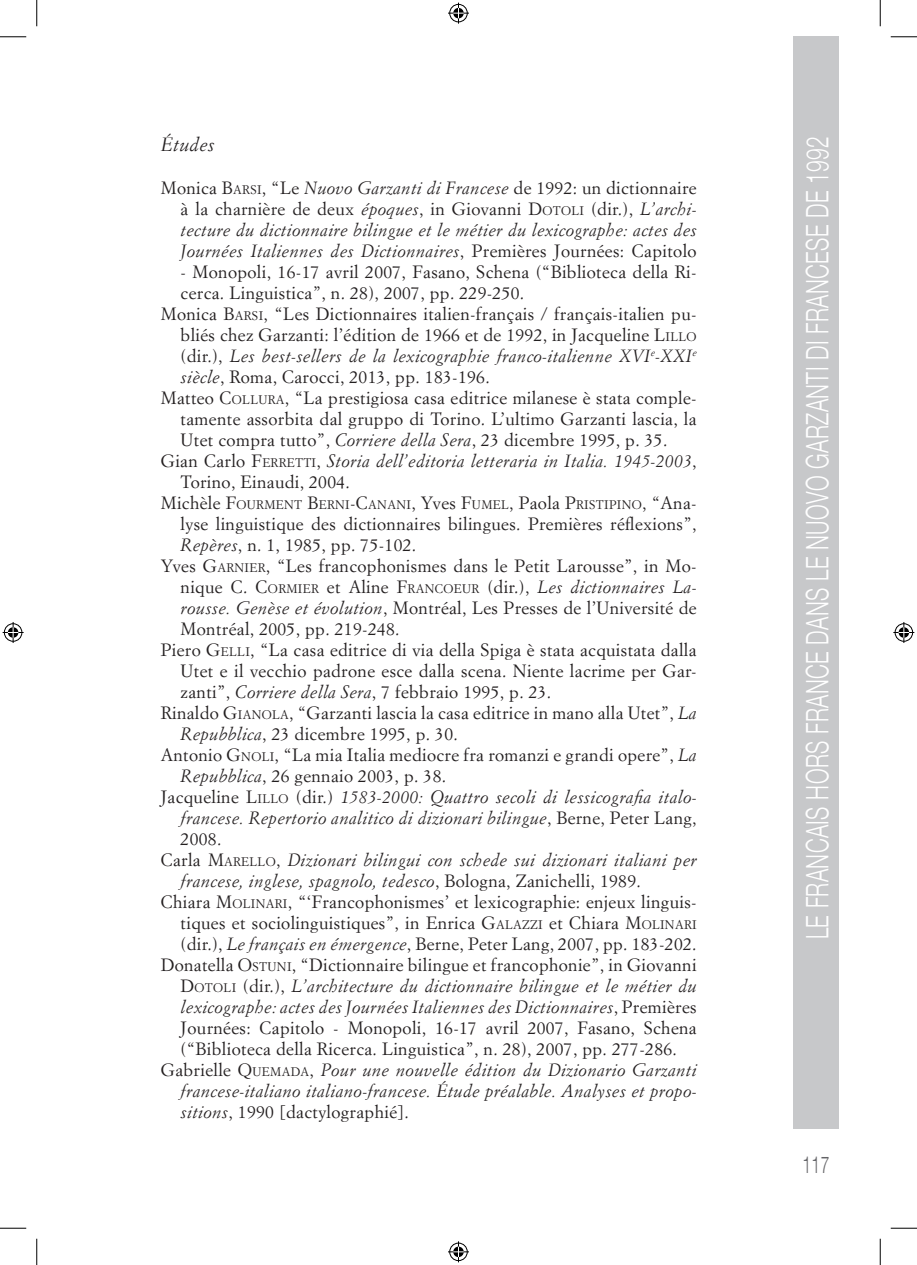
<style>
.page{position:relative;width:917px;height:1265px;background:#fff}
.page>*{position:absolute;margin:0;border:0;box-sizing:border-box;transform-origin:0 0}
.t1{font:300 31.15px "Helvetica Neue";letter-spacing:.02em;color:#fff;scale:.68 1}
.t2{font:300 23.28px "Helvetica Neue";color:#636366;scale:.68 1}
.t3{font:italic 18.9px "Simoncini Garamond";letter-spacing:.02em;color:#231f20}
.t4{font:17.5px/21px "Simoncini Garamond Std";letter-spacing:.02em;color:#231f20;text-align:right}
.t5{font:italic 17.5px/21px "Simoncini Garamond";letter-spacing:.02em;color:#231f20}
.t6{font:12.25px "Simoncini Garamond Std";letter-spacing:.03em;color:#231f20}
.s1{font-style:inherit}
.s2{font-size:12.25px}
.s3{font-family:"Simoncini Garamond";font-style:italic}
.s4{font-family:"Simoncini Garamond Std";font-style:normal}
.s5{font-family:"Simoncini Garamond Std";font-style:normal;font-size:12.25px}
.s6{font-size:17.5px}
</style>
<div class="page">
<div style="left:793px;top:37px;width:46px;height:1091px;background:#c7c8ca"></div>
<svg style="left:0;top:36px;width:26px;height:1px"></svg>
<svg style="left:891px;top:36px;width:26px;height:1px"></svg>
<svg style="left:0;top:1227px;width:26px;height:1px"></svg>
<svg style="left:891px;top:1227px;width:26px;height:1px"></svg>
<svg style="left:36px;top:0;width:1px;height:26px"></svg>
<svg style="left:36px;top:1238px;width:1px;height:26px"></svg>
<svg style="left:880px;top:0;width:1px;height:26px"></svg>
<svg style="left:880px;top:1238px;width:1px;height:26px"></svg>
<svg style="left:448px;top:3px;width:21px;height:21px"></svg>
<svg style="left:448px;top:1241px;width:21px;height:20px"></svg>
<svg style="left:3px;top:622px;width:21px;height:21px"></svg>
<svg style="left:893px;top:622px;width:21px;height:21px"></svg>
<p class="t3" style="left:161px;top:133px;width:55px">Études</p>
<p class="t4" style="left:161px;top:177px;width:537px">Monica <span class="s1">B</span><span class="s2">ARSI</span>, “Le <span class="s3">Nuovo Garzanti di Francese</span> de 1992: un dictionnaire à la charnière de deux <span class="s3">époques</span>, in Giovanni <span class="s1">D</span><span class="s2">OTOLI</span> (dir.), <span class="s3">L’archi-</span></p>
<p class="t5" style="left:181px;top:219px;width:517px">tecture du dictionnaire bilingue et le métier du lexicographe: actes des<br>Journées Italiennes des Dictionnaires<span class="s4">, Premières Journées: Capitolo</span></p>
<p class="t4" style="left:181px;top:261px;width:517px">- Monopoli, 16-17 avril 2007, Fasano, Schena (“Biblioteca della Ri-</p>
<p class="t4" style="left:181px;top:282px;width:345px">cerca. Linguistica”, n. 28), 2007, pp. 229-250.</p>
<p class="t4" style="left:161px;top:303px;width:537px">Monica <span class="s1">B</span><span class="s2">ARSI</span>, “Les Dictionnaires italien-français / français-italien pu-</p>
<p class="t4" style="left:181px;top:324px;width:517px">bliés chez Garzanti: l’édition de 1966 et de 1992, in Jacqueline <span class="s1">L</span><span class="s2">ILLO</span></p>
<p class="t5" style="left:181px;top:345px;width:517px"><span class="s4">(dir.),</span> Les best-sellers de la lexicographie franco-italienne XVI<sup>e</sup>-XXI<sup>e</sup></p>
<p class="t4" style="left:181px;top:366px;width:311px"><span class="s3">siècle</span>, Roma, Carocci, 2013, pp. 183-196.</p>
<p class="t4" style="left:161px;top:387px;width:537px">Matteo <span class="s1">C</span><span class="s2">OLLURA</span>, “La prestigiosa casa editrice milanese è stata comple-</p>
<p class="t4" style="left:181px;top:408px;width:517px">tamente assorbita dal gruppo di Torino. L’ultimo Garzanti lascia, la</p>
<p class="t4" style="left:181px;top:429px;width:488px">Utet compra tutto”, <span class="s3">Corriere della Sera</span>, 23 dicembre 1995, p. 35.</p>
<p class="t5" style="left:161px;top:450px;width:537px"><span class="s4">Gian Carlo</span> <span class="s4">F</span><span class="s5">ERRETTI</span><span class="s4">,</span> Storia dell’editoria letteraria in Italia. 1945-2003<span class="s4">,</span></p>
<p class="t4" style="left:181px;top:471px;width:171px">Torino, Einaudi, 2004.</p>
<p class="t6" style="left:161px;top:497px;width:537px"><span class="s6">Michèle</span> <span class="s6">F</span>OURMENT <span class="s6">B</span>ERNI<span class="s6">-C</span>ANANI<span class="s6">, Yves</span> <span class="s6">F</span>UMEL<span class="s6">, Paola</span> <span class="s6">P</span>RISTIPINO<span class="s6">, “Ana-</span></p>
<p class="t4" style="left:181px;top:513px;width:517px">lyse linguistique des dictionnaires bilingues. Premières réflexions”,</p>
<p class="t4" style="left:181px;top:534px;width:237px"><span class="s3">Repères</span>, n. 1, 1985, pp. 75-102.</p>
<p class="t4" style="left:161px;top:555px;width:537px">Yves <span class="s1">G</span><span class="s2">ARNIER</span>, “Les francophonismes dans le Petit Larousse”, in Mo-</p>
<p class="t4" style="left:181px;top:576px;width:517px">nique C. <span class="s1">C</span><span class="s2">ORMIER</span> et Aline <span class="s1">F</span><span class="s2">RANCOEUR</span> (dir.), <span class="s3">Les dictionnaires La-</span></p>
<p class="t4" style="left:181px;top:597px;width:517px"><span class="s3">rousse. Genèse et évolution</span>, Montréal, Les Presses de l’Université de</p>
<p class="t4" style="left:181px;top:618px;width:220px">Montréal, 2005, pp. 219-248.</p>
<p class="t4" style="left:161px;top:639px;width:537px">Piero <span class="s1">G</span><span class="s2">ELLI</span>, “La casa editrice di via della Spiga è stata acquistata dalla</p>
<p class="t4" style="left:181px;top:660px;width:517px">Utet e il vecchio padrone esce dalla scena. Niente lacrime per Gar-</p>
<p class="t4" style="left:181px;top:681px;width:372px">zanti”, <span class="s3">Corriere della Sera</span>, 7 febbraio 1995, p. 23.</p>
<p class="t4" style="left:161px;top:702px;width:537px">Rinaldo <span class="s1">G</span><span class="s2">IANOLA</span>, “Garzanti lascia la casa editrice in mano alla Utet”, <span class="s3">La</span></p>
<p class="t4" style="left:181px;top:723px;width:279px"><span class="s3">Repubblica</span>, 23 dicembre 1995, p. 30.</p>
<p class="t4" style="left:161px;top:744px;width:537px">Antonio <span class="s1">G</span><span class="s2">NOLI</span><span class="s1">,</span> “La mia Italia mediocre fra romanzi e grandi opere”, <span class="s3">La</span></p>
<p class="t4" style="left:181px;top:765px;width:267px"><span class="s3">Repubblica</span>, 26 gennaio 2003, p. 38.</p>
<p class="t5" style="left:161px;top:786px;width:537px;text-align:right"><span class="s4">Jacqueline</span> <span class="s4">L</span><span class="s5">ILLO</span> <span class="s4">(dir.)</span> 1583-2000: Quattro secoli di lessicografia italo&shy;francese. Repertorio analitico di dizionari bilingue<span class="s4">, Berne, Peter Lang,</span></p>
<p class="t4" style="left:181px;top:828px;width:42px">2008.</p>
<p class="t5" style="left:181px;top:849px;width:517px;text-indent:-20px"><span class="s4">Carla</span> <span class="s4">M</span><span class="s5">ARELLO</span><span class="s4">,</span> Dizionari bilingui con schede sui dizionari italiani per francese, inglese, spagnolo, tedesco<span class="s4">, Bologna, Zanichelli, 1989.</span></p>
<p class="t4" style="left:161px;top:891px;width:537px">Chiara <span class="s1">M</span><span class="s2">OLINARI</span>, “‘Francophonismes’ et lexicographie: enjeux linguis&shy;tiques et sociolinguistiques”, in Enrica <span class="s1">G</span><span class="s2">ALAZZI</span> et Chiara <span class="s1">M</span><span class="s2">OLINARI </span>(dir.), <span class="s3">Le français en émergence</span>, Berne, Peter Lang, 2007, pp. 183-202.<br>Donatella <span class="s1">O</span><span class="s2">STUNI</span>, “Dictionnaire bilingue et francophonie”, in Giovanni</p>
<p class="t5" style="left:181px;top:975px;width:517px"><span class="s4">D</span><span class="s5">OTOLI</span> <span class="s4">(dir.),</span> L’architecture du dictionnaire bilingue et le métier du lexicographe: actes des Journées Italiennes des Dictionnaires<span class="s4">, Premières</span></p>
<p class="t4" style="left:181px;top:1017px;width:517px;text-align:left">Journées: Capitolo - Monopoli, 16-17 avril 2007, Fasano, Schena (“Biblioteca della Ricerca. Linguistica”, n. 28), 2007, pp. 277-286.</p>
<p class="t5" style="left:161px;top:1059px;width:537px;text-align:right"><span class="s4">Gabrielle</span> <span class="s4">Q</span><span class="s5">UEMADA</span><span class="s4">,</span> Pour une nouvelle édition du Dizionario Garzanti francese-italiano italiano-francese. Étude préalable. Analyses et propo-</p>
<p class="t4" style="left:181px;top:1101px;width:230px"><span class="s3">sitions</span>, 1990 [dactylographié].</p>
<h1 class="t1" style="left:792px;top:939px;width:1182px;rotate:-90deg">LE FRANCAIS HORS FRANCE DANS LE NUOVO GARZANTI DI FRANCESE DE 1992</h1>
<h2 class="t2" style="left:802px;top:1145px;width:41px">117</h2>
</div>
